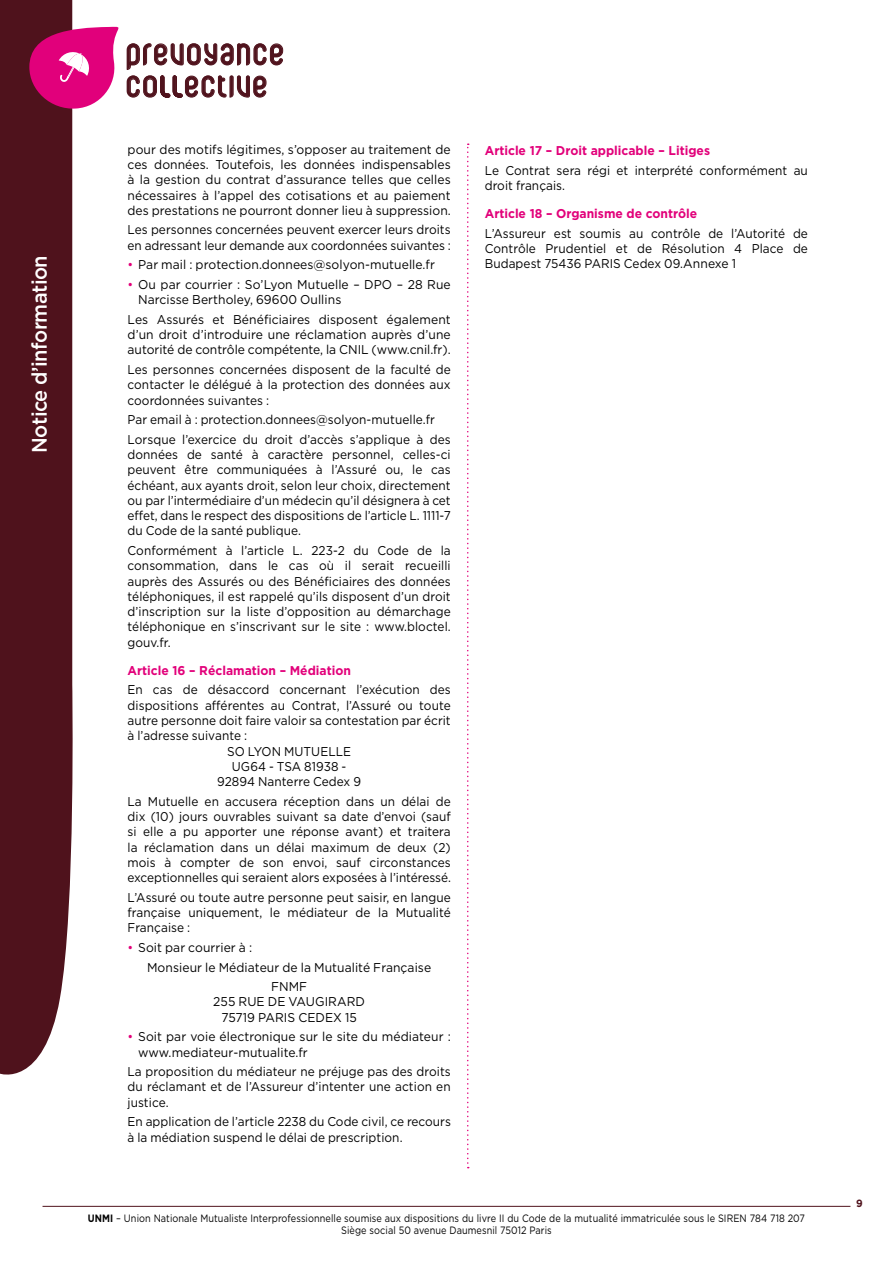
<style>
.page{position:relative;width:893px;height:1263px;background:#fff}
.page>*{position:absolute;margin:0;border:0;box-sizing:border-box;transform-origin:0 0}
.t1{font:39.15px/32.1px "Corpus Care";letter-spacing:.05em;color:#50131d}
.t2{font:500 21px "Gotham";letter-spacing:-.025em;color:#fff;scale:.95 1}
.t3{font:12.75px/15.3px "Gotham";letter-spacing:.005em;color:#000;text-align:justify;scale:.93 1}
.t4{font:12.75px/15.3px "Gotham";letter-spacing:.005em;color:#000;text-align:justify;scale:.95 1}
.t5{font:700 12.75px "Gotham";color:#e2007a;scale:.95 1}
.t6{font:10.65px/12px "Gotham";letter-spacing:.01em;color:#000;text-align:center;scale:.86 1}
.t7{font:700 10.5px "Gotham";color:#4f121c;scale:.95 1}
.s1{color:#e2007a}
.s2{font-weight:700}
</style>
<div class="page">
<div style="left:0;top:0;width:73px;height:1075px;background:#4f121c"></div>
<hr style="left:43px;top:1206px;width:807px;height:1px;background:#4f121c">
<svg style="left:29px;top:26px;width:255px;height:84px"></svg>
<svg style="left:467px;top:144px;width:2px;height:1024px"></svg>
<h2 class="t2" style="left:27px;top:453px;width:210px;rotate:-90deg">Notice d’information</h2>
<h1 class="t1" style="left:127px;top:39px;width:159px">prevoyance collective</h1>
<p class="t4" style="left:128px;top:141px;width:342px">pour des motifs légitimes, s’opposer au traitement de ces données. Toutefois, les données indispensables à la gestion du contrat d’assurance telles que celles nécessaires à l’appel des cotisations et au paiement des prestations ne pourront donner lieu à suppression.</p>
<p class="t3" style="left:128px;top:222px;width:349px">Les personnes concernées peuvent exercer leurs droits en adressant leur demande aux coordonnées suivantes :</p>
<p class="t4" style="left:128px;top:257px;width:325px"><span class="s1">•</span> Par mail : protection.donnees@solyon-mutuelle.fr</p>
<p class="t4" style="left:138px;top:276px;width:330px;text-indent:-11px"><span class="s1">•</span> Ou par courrier : So’Lyon Mutuelle – DPO – 28 Rue<br>Narcisse Bertholey, 69600 Oullins</p>
<p class="t4" style="left:128px;top:311px;width:342px">Les Assurés et Bénéficiaires disposent également d’un droit d’introduire une réclamation auprès d’une autorité de contrôle compétente, la CNIL (www.cnil.fr).</p>
<p class="t3" style="left:128px;top:361px;width:349px">Les personnes concernées disposent de la faculté de contacter le délégué à la protection des données aux coordonnées suivantes :</p>
<p class="t3" style="left:128px;top:409px;width:349px;line-height:19.5px">Par email à : protection.donnees@solyon-mutuelle.fr<br>Lorsque l’exercice du droit d’accès s’applique à des</p>
<p class="t3" style="left:128px;top:446px;width:349px">données de santé à caractère personnel, celles-ci peuvent être communiquées à l’Assuré ou, le cas échéant, aux ayants droit, selon leur choix, directement ou par l’intermédiaire d’un médecin qu’il désignera à cet effet, dans le respect des dispositions de l’article L. 1111-7 du Code de la santé publique.</p>
<p class="t3" style="left:128px;top:542px;width:349px">Conformément à l’article L. 223-2 du Code de la consommation, dans le cas où il serait recueilli auprès des Assurés ou des Bénéficiaires des données téléphoniques, il est rappelé qu’ils disposent d’un droit d’inscription sur la liste d’opposition au démarchage téléphonique en s’inscrivant sur le site : www.bloctel. gouv.fr.</p>
<p class="t5" style="left:128px;top:663px;width:237px">Article 16 – Réclamation – Médiation</p>
<p class="t3" style="left:128px;top:682px;width:349px">En cas de désaccord concernant l’exécution des</p>
<p class="t3" style="left:128px;top:697px;width:349px">dispositions afférentes au Contrat, l’Assuré ou toute</p>
<p class="t3" style="left:128px;top:712px;width:349px">autre personne doit faire valoir sa contestation par écrit</p>
<p class="t3" style="left:128px;top:728px;width:130px">à l’adresse suivante :</p>
<p class="t3" style="left:227px;top:743px;width:135px">SO LYON MUTUELLE</p>
<p class="t3" style="left:232px;top:758px;width:125px">UG64 - TSA 81938 -</p>
<p class="t3" style="left:217px;top:774px;width:156px">92894 Nanterre Cedex 9</p>
<p class="t3" style="left:128px;top:793px;width:349px">La Mutuelle en accusera réception dans un délai de dix (10) jours ouvrables suivant sa date d’envoi (sauf si elle a pu apporter une réponse avant) et traitera la réclamation dans un délai maximum de deux (2) mois à compter de son envoi, sauf circonstances exceptionnelles qui seraient alors exposées à l’intéressé.</p>
<p class="t3" style="left:128px;top:889px;width:349px">L’Assuré ou toute autre personne peut saisir, en langue française uniquement, le médiateur de la Mutualité Française :</p>
<p class="t4" style="left:128px;top:939px;width:133px"><span class="s1">•</span> Soit par courrier à :</p>
<p class="t4" style="left:147px;top:959px;width:301px">Monsieur le Médiateur de la Mutualité Française</p>
<p class="t4" style="left:271px;top:979px;width:40px">FNMF</p>
<p class="t4" style="left:213px;top:994px;width:161px;text-align:center">255 RUE DE VAUGIRARD<br>75719 PARIS CEDEX 15</p>
<p class="t4" style="left:138px;top:1029px;width:330px;text-indent:-11px"><span class="s1">•</span> Soit par voie électronique sur le site du médiateur : www.mediateur-mutualite.fr</p>
<p class="t3" style="left:128px;top:1064px;width:349px">La proposition du médiateur ne préjuge pas des droits du réclamant et de l’Assureur d’intenter une action en justice.</p>
<p class="t3" style="left:128px;top:1114px;width:349px">En application de l’article 2238 du Code civil, ce recours à la médiation suspend le délai de prescription.</p>
<p class="t5" style="left:485px;top:144px;width:239px">Article 17 – Droit applicable – Litiges</p>
<p class="t3" style="left:485px;top:163px;width:349px">Le Contrat sera régi et interprété conformément au droit français.</p>
<p class="t5" style="left:485px;top:206px;width:225px">Article 18 – Organisme de contrôle</p>
<p class="t3" style="left:485px;top:225px;width:349px">L’Assureur est soumis au contrôle de l’Autorité de Contrôle Prudentiel et de Résolution 4 Place de Budapest 75436 PARIS Cedex 09.Annexe 1</p>
<p class="t6" style="left:88px;top:1212px;width:835px"><span class="s2">UNMI</span> – Union Nationale Mutualiste Interprofessionnelle soumise aux dispositions du livre II du Code de la mutualité immatriculée sous le SIREN 784 718 207<br>Siège social 50 avenue Daumesnil 75012 Paris</p>
<p class="t7" style="left:856px;top:1197px;width:8px">9</p>
</div>
